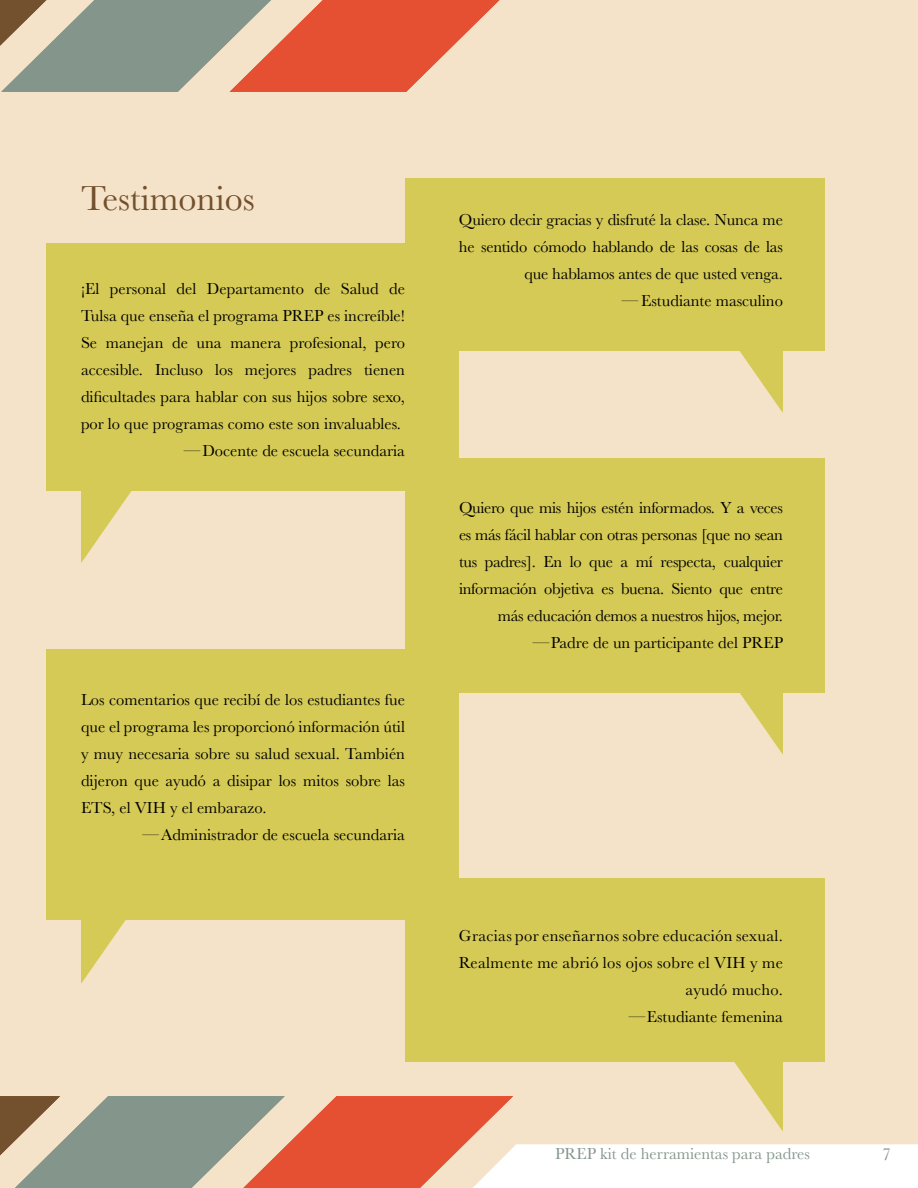
<style>
.page{position:relative;width:918px;height:1188px;background:#f4e3c8}
.page>*{position:absolute;margin:0;border:0;box-sizing:border-box;transform-origin:0 0}
.t1{font:36px "Baskerville";color:#73502e}
.t2{font:18px "Baskerville";color:#84958b}
.t3{font:16.5px/27px "Baskerville";color:#000;text-align:right}
.t4{font:16.5px/27px "Baskerville";letter-spacing:-.02em;color:#000;text-align:right}
.t5{font:16.5px/27px "Baskerville";letter-spacing:.02em;color:#000;text-align:right}
.t6{font:16.5px "Baskerville";color:#84958b}
</style>
<div class="page">
<div style="left:46px;top:243px;width:413px;height:247px;background:#d5ca55"></div>
<div style="left:405px;top:879px;width:419px;height:183px;background:#d5ca55"></div>
<div style="left:405px;top:458px;width:419px;height:234px;background:#d5ca55"></div>
<div style="left:46px;top:650px;width:413px;height:270px;background:#d5ca55"></div>
<div style="left:405px;top:178px;width:419px;height:173px;background:#d5ca55"></div>
<svg style="left:739px;top:351px;width:44px;height:62px"></svg>
<svg style="left:710px;top:692px;width:73px;height:62px"></svg>
<svg style="left:81px;top:920px;width:45px;height:63px"></svg>
<svg style="left:81px;top:490px;width:73px;height:73px"></svg>
<svg style="left:0;top:1027px;width:918px;height:161px"></svg>
<svg style="left:0;top:0;width:500px;height:92px"></svg>
<h1 class="t1" style="left:81px;top:175px;width:175px">Testimonios</h1>
<p class="t3" style="left:81px;top:275px;width:326px">¡El personal del Departamento de Salud de Tulsa que enseña el programa PREP es increíble!<br>Se manejan de una manera profesional, pero accesible. Incluso los mejores padres tienen dificultades para hablar con sus hijos sobre sexo, por lo que programas como este son invaluables. —Docente de escuela secundaria</p>
<p class="t3" style="left:81px;top:687px;width:326px;text-align:justify">Los comentarios que recibí de los estudiantes fue que el programa les proporcionó información útil y muy necesaria sobre su salud sexual. También dijeron que ayudó a disipar los mitos sobre las ETS, el VIH y el embarazo.</p>
<p class="t3" style="left:142px;top:822px;width:264px">—Administrador de escuela secundaria</p>
<p class="t3" style="left:459px;top:206px;width:325px">Quiero decir gracias y disfruté la clase. Nunca me he sentido cómodo hablando de las cosas de las que hablamos antes de que usted venga.</p>
<p class="t3" style="left:622px;top:287px;width:163px">— Estudiante masculino</p>
<p class="t4" style="left:459px;top:495px;width:326px">Quiero que mis hijos estén informados. Y a veces es más fácil hablar con otras personas [que no sean tus padres]. En lo que a mí respecta, cualquier información objetiva es buena. Siento que entre más educación demos a nuestros hijos, mejor. —Padre de un participante del PREP</p>
<p class="t5" style="left:459px;top:923px;width:326px">Gracias por enseñarnos sobre educación sexual.<br>Realmente me abrió los ojos sobre el VIH y me ayudó mucho.<br>—Estudiante femenina</p>
<p class="t6" style="left:555px;top:1143px;width:256px">PREP kit de herramientas para padres</p>
<p class="t2" style="left:882px;top:1143px;width:10px">7</p>
</div>
